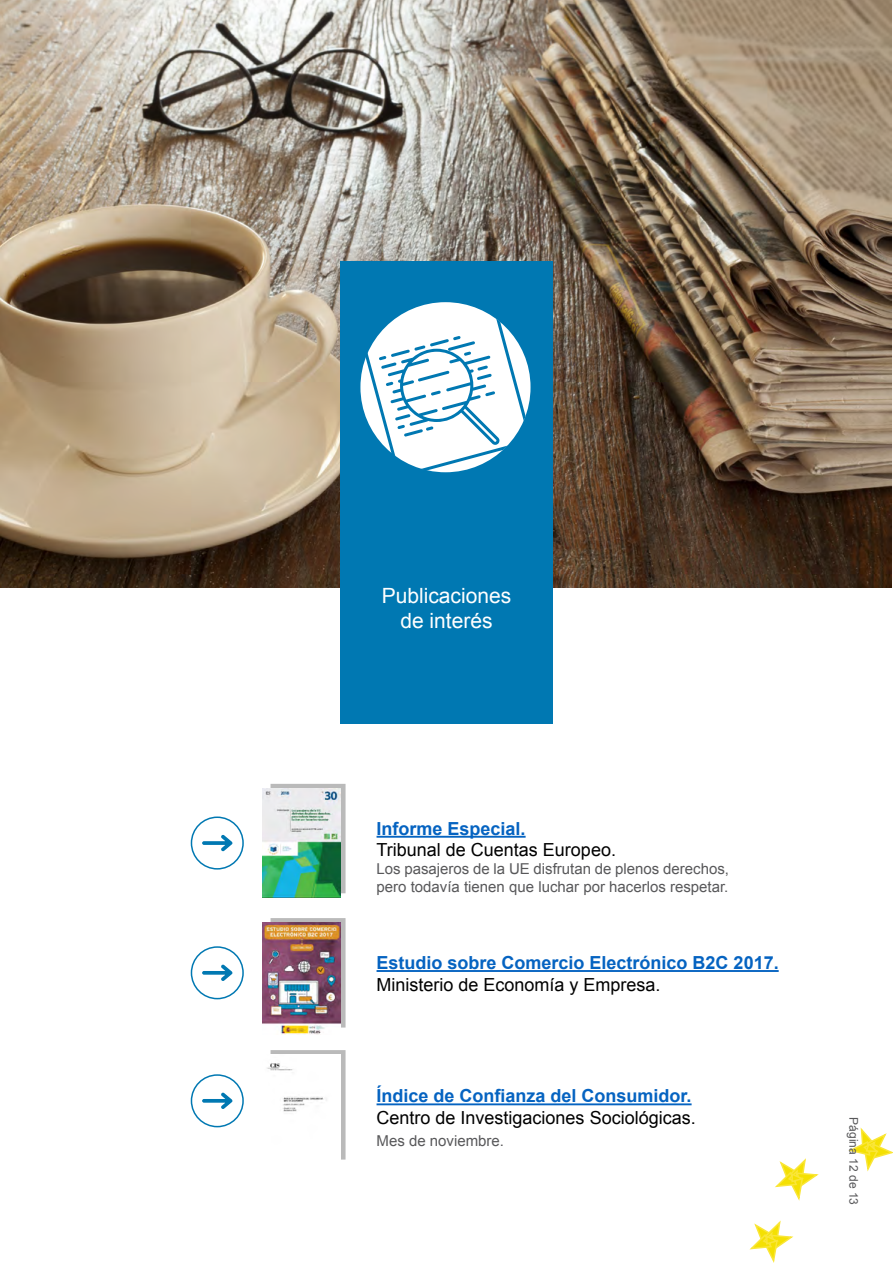
<style>
.page{position:relative;width:893px;height:1263px;background:#fff}
.page>*{position:absolute;margin:0;border:0;box-sizing:border-box;transform-origin:0 0}
.t1{font:21px/25.2px "Arial";color:#fff;text-align:center}
.t2{font:18px "Arial";color:#000}
.t3{font:700 18px "Arial";color:#0563c1}
.t4{font:15px/18px "Arial";color:#58585a}
.t5{font:12px "Arial";color:#58585a}
</style>
<div class="page">
<div style="left:271px;top:784px;width:75px;height:109px;background:linear-gradient(to bottom,#bababa,#bababa);border:2px solid #bababa"></div>
<img style="left:0;top:0;width:892px;height:588px">
<div style="left:340px;top:261px;width:213px;height:462px;background:#0078b2"></div>
<div style="left:360px;top:302px;width:170px;height:170px;background:#fff;border-radius:50%"></div>
<svg style="left:365px;top:319px;width:161px;height:152px"></svg>
<div style="left:191px;top:816px;width:53px;height:53px;border:2px solid #0078b2;border-radius:50%"></div>
<svg style="left:202px;top:835px;width:31px;height:17px"></svg>
<img style="left:262px;top:788px;width:78px;height:110px">
<div style="left:271px;top:918px;width:75px;height:109px;background:linear-gradient(to bottom,#bababa,#bababa);border:2px solid #bababa"></div>
<img style="left:262px;top:922px;width:78px;height:113px">
<div style="left:271px;top:1050px;width:75px;height:109px;background:linear-gradient(to bottom,#bababa,#bababa);border:2px solid #bababa"></div>
<img style="left:267px;top:1054px;width:73px;height:105px">
<hr style="left:377px;top:836px;width:149px;height:2px;background:#0563c1">
<hr style="left:377px;top:970px;width:402px;height:2px;background:#0563c1">
<hr style="left:377px;top:1103px;width:315px;height:2px;background:#0563c1">
<div style="left:191px;top:946px;width:53px;height:53px;border:2px solid #0078b2;border-radius:50%"></div>
<svg style="left:202px;top:964px;width:31px;height:17px"></svg>
<div style="left:191px;top:1074px;width:53px;height:53px;border:2px solid #0078b2;border-radius:50%"></div>
<svg style="left:202px;top:1092px;width:31px;height:17px"></svg>
<svg style="left:775px;top:1158px;width:44px;height:43px"></svg>
<svg style="left:848px;top:1127px;width:45px;height:45px"></svg>
<svg style="left:749px;top:1220px;width:45px;height:43px"></svg>
<h1 class="t1" style="left:382px;top:583px;width:131px">Publicaciones de interés</h1>
<p class="t3" style="left:377px;top:816px;width:151px">Informe Especial.</p>
<p class="t2" style="left:377px;top:838px;width:241px">Tribunal de Cuentas Europeo.</p>
<p class="t4" style="left:377px;top:860px;width:354px">Los pasajeros de la UE disfrutan de plenos derechos, pero todavía tienen que luchar por hacerlos respetar.</p>
<p class="t3" style="left:377px;top:950px;width:404px">Estudio sobre Comercio Electrónico B2C 2017.</p>
<p class="t2" style="left:377px;top:972px;width:286px">Ministerio de Economía y Empresa.</p>
<p class="t3" style="left:377px;top:1083px;width:317px">Índice de Confianza del Consumidor.</p>
<p class="t2" style="left:377px;top:1105px;width:321px">Centro de Investigaciones Sociológicas.</p>
<p class="t4" style="left:377px;top:1131px;width:129px">Mes de noviembre.</p>
<p class="t5" style="left:862px;top:1117px;width:89px;rotate:90deg">Página 12 de 13</p>
</div>
